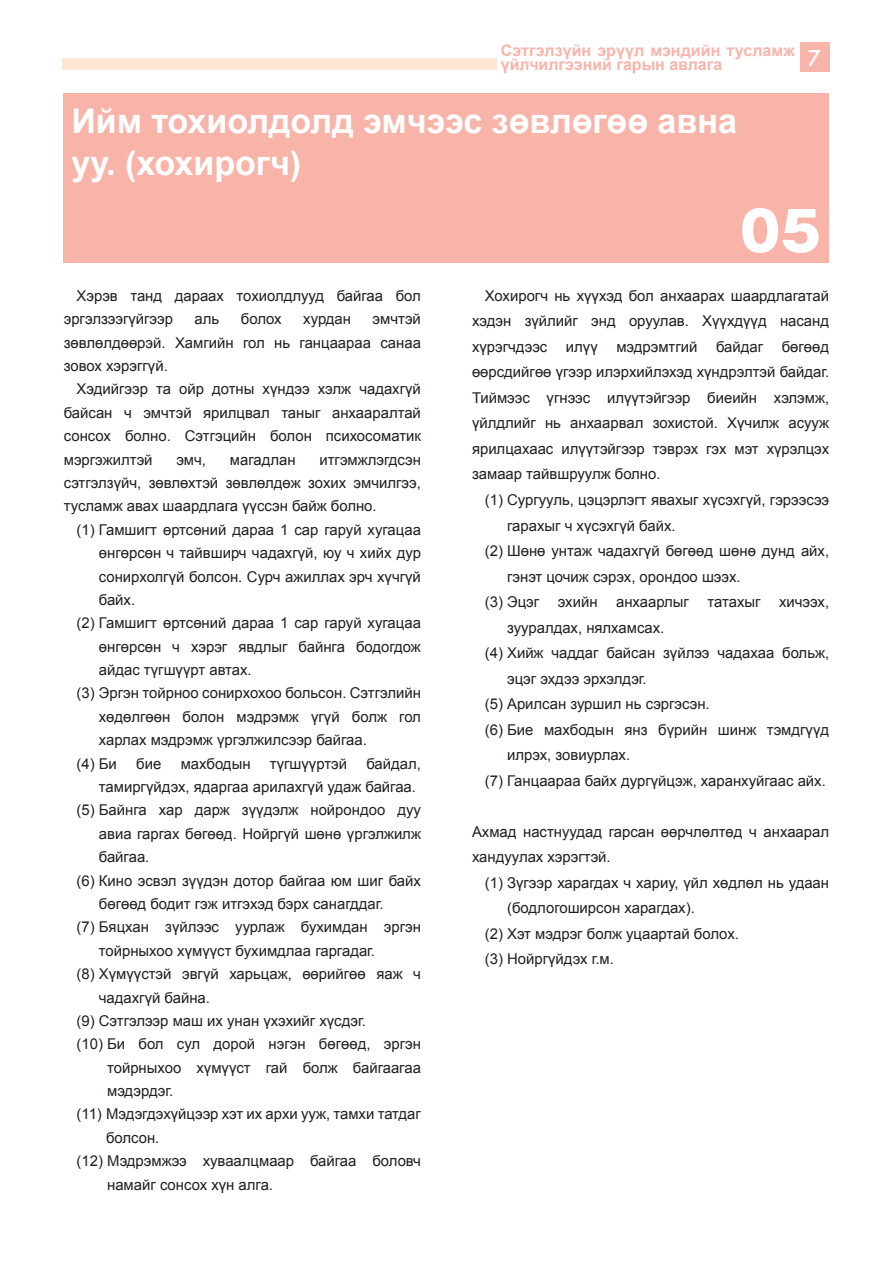
<style>
.page{position:relative;width:893px;height:1263px;background:#fff}
.page>*{position:absolute;margin:0;border:0;box-sizing:border-box;transform-origin:0 0}
.t1{font:800 53.1px "Gothic MB101 Pr 6 N";color:#fff}
.t2{font:700 34.05px/42.5px "Arial";color:#fff}
.t3{font:500 21.3px "Futura";color:#fff}
.t4{font:700 15.9px/13.8px "Arial";color:#f9b4aa}
.t5{font:14.85px/23.4px "Arial";color:#231f20}
</style>
<div class="page">
<div style="left:800px;top:43px;width:29px;height:29px;background:#f9b4aa"></div>
<div style="left:63px;top:58px;width:434px;height:12px;background:#fee6d3"></div>
<div style="left:64px;top:94px;width:765px;height:169px;background:#f9b4aa"></div>
<p class="t4" style="left:501px;top:44px;width:295px">Сэтгэлзүйн эрүүл мэндийн тусламж үйлчилгээний гарын авлага</p>
<p class="t2" style="left:71px;top:100px;width:667px">Ийм тохиолдолд эмчээс зөвлөгөө авна уу. (хохирогч)</p>
<p class="t1" style="left:740px;top:187px;width:82px">05</p>
<p class="t5" style="left:64px;top:284px;width:359px;text-indent:13px">Хэрэв танд дараах тохиолдлууд байгаа бол эргэлзээгүйгээр</p>
<h3 class="t3" style="left:808px;top:43px;width:15px">7</h3>
<p class="t5" style="left:472px;top:283px;width:359px;line-height:25.5px;text-align:justify;text-indent:13px">Хохирогч нь хүүхэд бол анхаарах шаардлагатай хэдэн зүйлийг энд оруулав. Хүүхдүүд насанд хүрэгчдээс илүү мэдрэмтгий байдаг бөгөөд өөрсдийгөө үгээр илэрхийлэхэд хүндрэлтэй байдаг.<br>Тиймээс үгнээс илүүтэйгээр биеийн хэлэмж, үйлдлийг нь анхаарвал зохистой. Хүчилж асууж ярилцахаас илүүтэйгээр тэврэх гэх мэт хүрэлцэх замаар тайвшруулж болно.</p>
<p class="t5" style="left:507px;top:487px;width:324px;line-height:25.5px;text-indent:-22px">(1) Сургууль, цэцэрлэгт явахыг хүсэхгүй, гэрээсээ гарахыг ч хүсэхгүй байх.</p>
<p class="t5" style="left:507px;top:538px;width:324px;line-height:25.5px;text-indent:-22px">(2) Шөнө унтаж чадахгүй бөгөөд шөнө дунд айх, гэнэт цочиж сэрэх, орондоо шээх.</p>
<p class="t5" style="left:507px;top:589px;width:324px;line-height:25.5px;text-indent:-22px">(3) Эцэг эхийн анхаарлыг татахыг хичээх, зууралдах, нялхамсах.</p>
<p class="t5" style="left:507px;top:640px;width:324px;line-height:25.5px;text-indent:-22px">(4) Хийж чаддаг байсан зүйлээ чадахаа больж, эцэг эхдээ эрхэлдэг.</p>
<p class="t5" style="left:485px;top:692px;width:227px">(5) Арилсан зуршил нь сэргэсэн.</p>
<p class="t5" style="left:507px;top:717px;width:324px;line-height:25.5px;text-indent:-22px">(6) Бие махбодын янз бүрийн шинж тэмдгүүд илрэх, зовиурлах.</p>
<p class="t5" style="left:485px;top:769px;width:343px">(7) Ганцаараа байх дургүйцэж, харанхуйгаас айх.</p>
<p class="t5" style="left:472px;top:819px;width:359px;line-height:25.5px">Ахмад настнуудад гарсан өөрчлөлтөд ч анхаарал хандуулах хэрэгтэй.</p>
<p class="t5" style="left:507px;top:870px;width:324px;line-height:25.5px;text-indent:-22px">(1) Зүгээр харагдах ч хариу, үйл хөдлөл нь удаан (бодлогоширсон харагдах).</p>
<p class="t5" style="left:485px;top:922px;width:256px">(2) Хэт мэдрэг болж уцаартай болох.</p>
<p class="t5" style="left:485px;top:947px;width:131px">(3) Нойргүйдэх г.м.</p>
<p class="t5" style="left:195px;top:307px;width:26px">аль</p>
<p class="t5" style="left:241px;top:307px;width:42px">болох</p>
<p class="t5" style="left:303px;top:307px;width:49px">хурдан</p>
<p class="t5" style="left:64px;top:307px;width:359px;text-align:justify;text-indent:309px">эмчтэй зөвлөлдөөрэй. Хамгийн гол нь ганцаараа санаа зовох хэрэггүй.</p>
<p class="t5" style="left:64px;top:378px;width:359px;text-align:justify;text-indent:13px">Хэдийгээр та ойр дотны хүндээ хэлж чадахгүй байсан ч эмчтэй ярилцвал таныг анхааралтай сонсох болно. Сэтгэцийн болон психосоматик мэргэжилтэй</p>
<p class="t5" style="left:64px;top:448px;width:359px;text-align:justify;text-indent:256px">итгэмжлэгдсэн сэтгэлзүйч, зөвлөхтэй зөвлөлдөж зохих эмчилгээ, тусламж авах шаардлага үүссэн байж болно.</p>
<p class="t5" style="left:99px;top:518px;width:324px;text-align:justify;text-indent:-22px">(1) Гамшигт өртсөний дараа 1 сар гаруй хугацаа өнгөрсөн ч тайвширч чадахгүй, юу ч хийх дур сонирхолгүй болсон. Сурч ажиллах эрч хүчгүй байх.</p>
<p class="t5" style="left:99px;top:611px;width:324px;text-align:justify;text-indent:-22px">(2) Гамшигт өртсөний дараа 1 сар гаруй хугацаа өнгөрсөн ч хэрэг явдлыг байнга бодогдож айдас түгшүүрт автах.</p>
<p class="t5" style="left:99px;top:682px;width:324px;text-align:justify;text-indent:-22px">(3) Эргэн тойрноо сонирхохоо больсон. Сэтгэлийн хөдөлгөөн болон мэдрэмж үгүй болж гол харлах мэдрэмж үргэлжилсээр байгаа.</p>
<p class="t5" style="left:77px;top:752px;width:42px">(4) Би</p>
<p class="t5" style="left:136px;top:752px;width:27px">бие</p>
<p class="t5" style="left:181px;top:752px;width:71px">махбодын</p>
<p class="t5" style="left:270px;top:752px;width:79px">түгшүүртэй</p>
<p class="t5" style="left:176px;top:448px;width:31px">эмч,</p>
<p class="t5" style="left:230px;top:448px;width:67px">магадлан</p>
<p class="t5" style="left:99px;top:752px;width:324px;text-indent:268px">байдал, тамиргүйдэх, ядаргаа арилахгүй удаж байгаа.</p>
<p class="t5" style="left:99px;top:799px;width:324px;text-align:justify;text-indent:-22px">(5) Байнга хар дарж зүүдэлж нойрондоо дуу авиа гаргах бөгөөд. Нойргүй шөнө үргэлжилж байгаа.</p>
<p class="t5" style="left:99px;top:869px;width:324px;text-indent:-22px">(6) Кино эсвэл зүүдэн дотор байгаа юм шиг байх бөгөөд бодит гэж итгэхэд бэрх санагддаг.</p>
<p class="t5" style="left:99px;top:916px;width:324px;text-indent:-22px">(7) Бяцхан зүйлээс уурлаж бухимдан эргэн тойрныхоо хүмүүст бухимдлаа гаргадаг.</p>
<p class="t5" style="left:99px;top:962px;width:324px;text-indent:-22px">(8) Хүмүүстэй эвгүй харьцаж, өөрийгөө яаж ч чадахгүй байна.</p>
<p class="t5" style="left:77px;top:1009px;width:291px">(9) Сэтгэлээр маш их унан үхэхийг хүсдэг.</p>
<p class="t5" style="left:107px;top:1032px;width:315px;text-align:justify;text-indent:-31px">(10) Би бол сул дорой нэгэн бөгөөд, эргэн тойрныхоо хүмүүст гай болж байгаагаа мэдэрдэг.</p>
<p class="t5" style="left:106px;top:1103px;width:316px;text-indent:-29px">(11) Мэдэгдэхүйцээр хэт их архи ууж, тамхи татдаг болсон.</p>
<p class="t5" style="left:107px;top:1149px;width:315px;text-indent:-31px">(12) Мэдрэмжээ хуваалцмаар байгаа боловч намайг сонсох хүн алга.</p>
</div>
